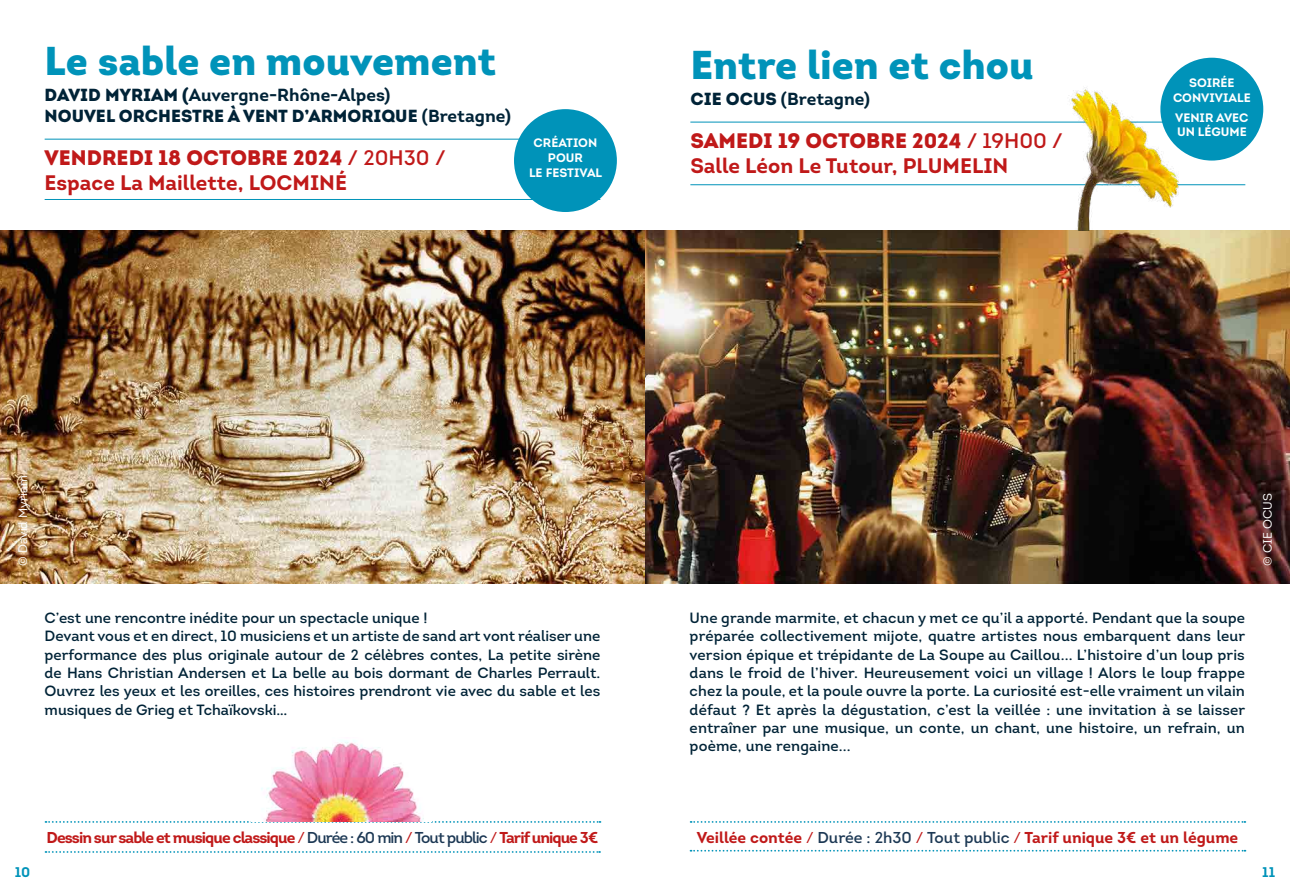
<style>
.page{position:relative;width:1290px;height:893px;background:#fff}
.page>*{position:absolute;margin:0;border:0;box-sizing:border-box;transform-origin:0 0}
.t1{font:900 40.25px "Intro";color:#0093b9}
.t2{font:700 21px/25.2px "Intro";color:#c01919}
.t3{font:900 17.5px/21px "Intro";color:#002337}
.t4{font:700 17.5px "Intro";color:#002337}
.t5{font:700 15.75px "Intro";letter-spacing:-.06em;color:#c01919}
.t6{font:700 15.75px "Intro";color:#c01919}
.t7{font:600 14.88px/18.4px "Intro";color:#002337}
.t8{font:700 14px "Intro";color:#0093b9}
.t9{font:700 12.25px/14.7px "Intro";color:#fff;text-align:center}
.t10{font:12.25px "Intro";color:#fff}
.s1{font-weight:700}
.s2{font-weight:900}
.s3{font-weight:600}
.s4{font-weight:400}
.s5{font-weight:600;color:#1c3854}
</style>
<div class="page">
<img style="left:645px;top:230px;width:645px;height:354px">
<img style="left:0;top:230px;width:645px;height:354px">
<hr style="left:45px;top:139px;width:555px;height:1px;background:#0093b9">
<hr style="left:45px;top:199px;width:555px;height:1px;background:#0093b9">
<svg style="left:46px;top:821px;width:554px;height:2px"></svg>
<svg style="left:46px;top:851px;width:554px;height:2px"></svg>
<div style="left:514px;top:109px;width:103px;height:103px;background:#0093b9;border-radius:50%"></div>
<svg style="left:691px;top:821px;width:554px;height:2px"></svg>
<svg style="left:690px;top:850px;width:555px;height:2px"></svg>
<hr style="left:690px;top:122px;width:555px;height:1px;background:#0093b9">
<hr style="left:690px;top:184px;width:555px;height:1px;background:#0093b9">
<div style="left:1160px;top:58px;width:103px;height:103px;background:#0093b9;border-radius:50%"></div>
<img style="left:261px;top:740px;width:163px;height:81px">
<img style="left:1055px;top:76px;width:127px;height:154px">
<h1 class="t1" style="left:45px;top:34px;width:453px">Le sable en mouvement</h1>
<p class="t3" style="left:45px;top:84px;width:468px">DAVID MYRIAM (<span class="s1">Auvergne-Rhône-Alpes)<br></span>NOUVEL ORCHESTRE À VENT D’ARMORIQUE <span class="s1">(Bretagne)</span></p>
<h2 class="t2" style="left:45px;top:145px;width:402px"><span class="s2">VENDREDI 18 OCTOBRE 2024</span> <span class="s3">/ 20H30 /<br></span>Espace La Maillette, LOCMINÉ</h2>
<p class="t9" style="left:529px;top:136px;width:75px">CRÉATION<br>POUR<br>LE FESTIVAL</p>
<h1 class="t1" style="left:690px;top:38px;width:345px">Entre lien et chou</h1>
<p class="t4" style="left:690px;top:88px;width:181px"><span class="s2">CIE OCUS</span> (Bretagne)</p>
<h2 class="t2" style="left:690px;top:128px;width:374px"><span class="s2">SAMEDI 19 OCTOBRE 2024</span> <span class="s3">/ 19H00 /<br></span>Salle Léon Le Tutour, PLUMELIN</h2>
<p class="t9" style="left:1173px;top:76px;width:79px">SOIRÉE<br>CONVIVIALE</p>
<p class="t9" style="left:1175px;top:110px;width:75px;text-align:left">VENIR AVEC<br>UN LÉGUME</p>
<p class="t10" style="left:16px;top:566px;width:92px;rotate:-90deg">© David Myriam</p>
<p class="t7" style="left:45px;top:608px;width:557px">C’est une rencontre inédite pour un spectacle unique !<br>Devant vous et en direct, 10 musiciens et un artiste de sand art vont réaliser une performance des plus originale autour de 2 célèbres contes, La petite sirène de Hans Christian Andersen et La belle au bois dormant de Charles Perrault.<br>Ouvrez les yeux et les oreilles, ces histoires prendront vie avec du sable et les musiques de Grieg et Tchaïkovski…</p>
<p class="t5" style="left:47px;top:827px;width:553px">Dessin sur sable et musique classique <span class="s4">/</span> <span class="s5">Durée : 60 min</span> <span class="s4">/</span> <span class="s5">Tout public</span> <span class="s4">/</span> Tarif unique 3€</p>
<p class="t10" style="left:1260px;top:566px;width:75px;rotate:-90deg">© CIE OCUS</p>
<p class="t7" style="left:690px;top:608px;width:557px;text-align:justify">Une grande marmite, et chacun y met ce qu’il a apporté. Pendant que la soupe préparée collectivement mijote, quatre artistes nous embarquent dans leur version épique et trépidante de La Soupe au Caillou... L’histoire d’un loup pris dans le froid de l’hiver. Heureusement voici un village ! Alors le loup frappe chez la poule, et la poule ouvre la porte. La curiosité est-elle vraiment un vilain défaut ? Et après la dégustation, c’est la veillée : une invitation à se laisser entraîner par une musique, un conte, un chant, une histoire, un refrain, un poème, une rengaine...</p>
<p class="t6" style="left:697px;top:827px;width:543px">Veillée contée <span class="s4">/</span> <span class="s5">Durée : 2h30</span> <span class="s4">/</span> <span class="s5">Tout public</span> <span class="s4">/</span> Tarif unique 3€ et un légume</p>
<p class="t8" style="left:15px;top:864px;width:17px">10</p>
<p class="t8" style="left:1262px;top:864px;width:14px">11</p>
</div>
